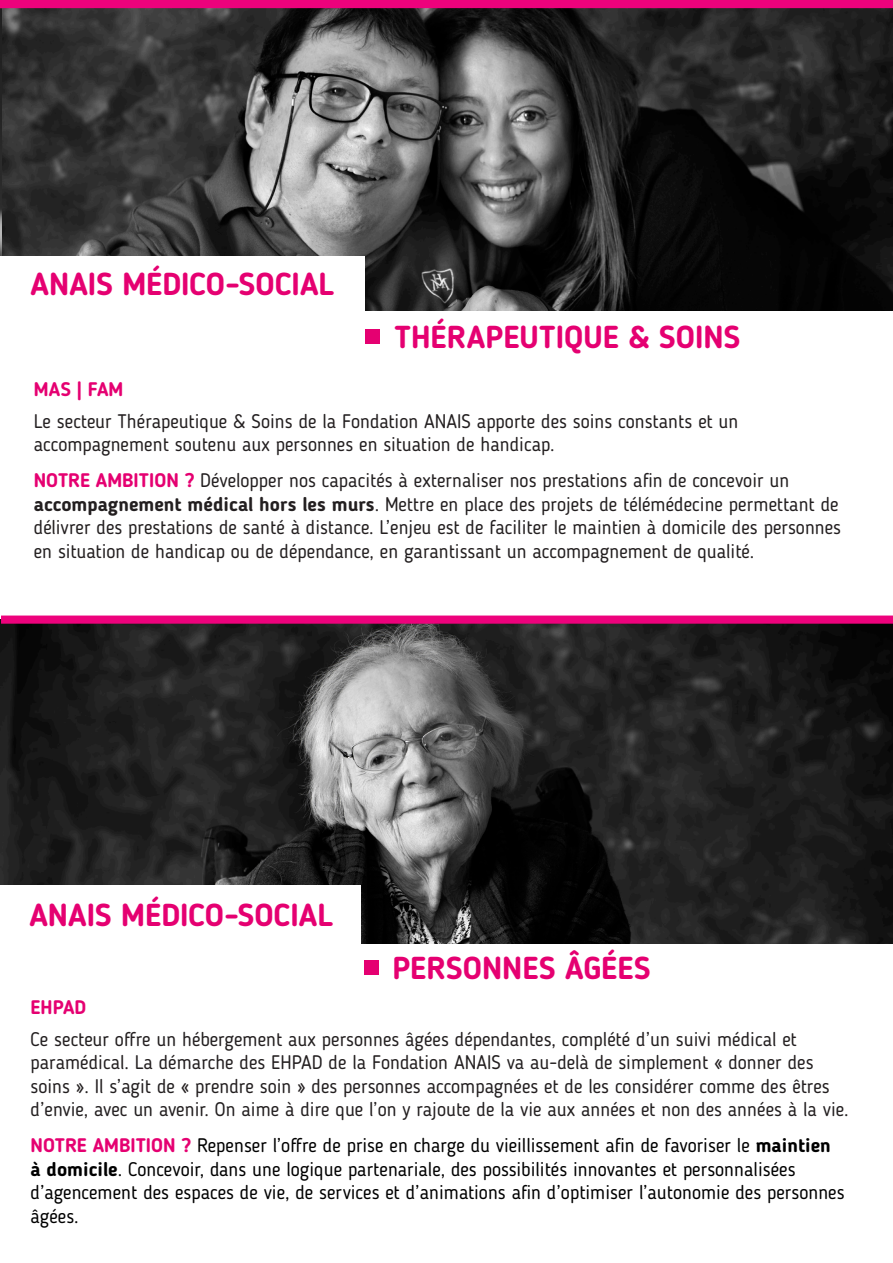
<style>
.page{position:relative;width:893px;height:1263px;background:#fff}
.page>*{position:absolute;margin:0;border:0;box-sizing:border-box;transform-origin:0 0}
.t1{font:700 31.5px "Blogger Sans";color:#e50071}
.t2{font:19.5px/23.4px "Blogger Sans";color:#231f20}
.t3{font:19.5px/23.4px "Blogger Sans";color:#000}
.t4{font:700 19.5px "Blogger Sans";color:#e50071}
.s1{font-weight:700;color:#e50071}
.s2{font-weight:700}
</style>
<div class="page">
<img style="left:0;top:8px;width:893px;height:303px">
<div style="left:0;top:256px;width:365px;height:55px;background:#fff"></div>
<img style="left:0;top:620px;width:893px;height:324px">
<div style="left:0;top:885px;width:360px;height:100px;background:#fff"></div>
<div style="left:364px;top:960px;width:15px;height:15px;background:#e50071"></div>
<div style="left:365px;top:329px;width:15px;height:15px;background:#e50071"></div>
<div style="left:1px;top:615px;width:892px;height:9px;background:#ed027c"></div>
<div style="left:0;top:0;width:893px;height:8px;background:#ed027c"></div>
<h1 class="t1" style="left:31px;top:265px;width:305px">ANAIS MÉDICO-SOCIAL</h1>
<p class="t1" style="left:394px;top:318px;width:347px">THÉRAPEUTIQUE &amp; SOINS</p>
<p class="t4" style="left:34px;top:377px;width:91px">MAS | FAM</p>
<p class="t2" style="left:34px;top:409px;width:706px">Le secteur Thérapeutique &amp; Soins de la Fondation ANAIS apporte des soins constants et un accompagnement soutenu aux personnes en situation de handicap.</p>
<p class="t2" style="left:34px;top:469px;width:809px"><span class="s1">NOTRE AMBITION ?</span> Développer nos capacités à externaliser nos prestations afin de concevoir un <span class="s2">accompagnement médical hors les murs</span>. Mettre en place des projets de télémédecine permettant de délivrer des prestations de santé à distance. L’enjeu est de faciliter le maintien à domicile des personnes en situation de handicap ou de dépendance, en garantissant un accompagnement de qualité.</p>
<p class="t1" style="left:29px;top:895px;width:305px">ANAIS MÉDICO-SOCIAL</p>
<p class="t1" style="left:392px;top:949px;width:260px">PERSONNES ÂGÉES</p>
<p class="t4" style="left:31px;top:995px;width:57px">EHPAD</p>
<p class="t2" style="left:31px;top:1027px;width:819px">Ce secteur offre un hébergement aux personnes âgées dépendantes, complété d’un suivi médical et paramédical. La démarche des EHPAD de la Fondation ANAIS va au-delà de simplement « donner des soins ». Il s’agit de « prendre soin » des personnes accompagnées et de les considérer comme des êtres d’envie, avec un avenir. On aime à dire que l’on y rajoute de la vie aux années et non des années à la vie.</p>
<p class="t3" style="left:31px;top:1134px;width:816px"><span class="s1">NOTRE AMBITION ?</span> Repenser l’offre de prise en charge du vieillissement afin de favoriser le <span class="s2">maintien à domicile</span>. Concevoir, dans une logique partenariale, des possibilités innovantes et personnalisées d’agencement des espaces de vie, de services et d’animations afin d’optimiser l’autonomie des personnes âgées.</p>
</div>
